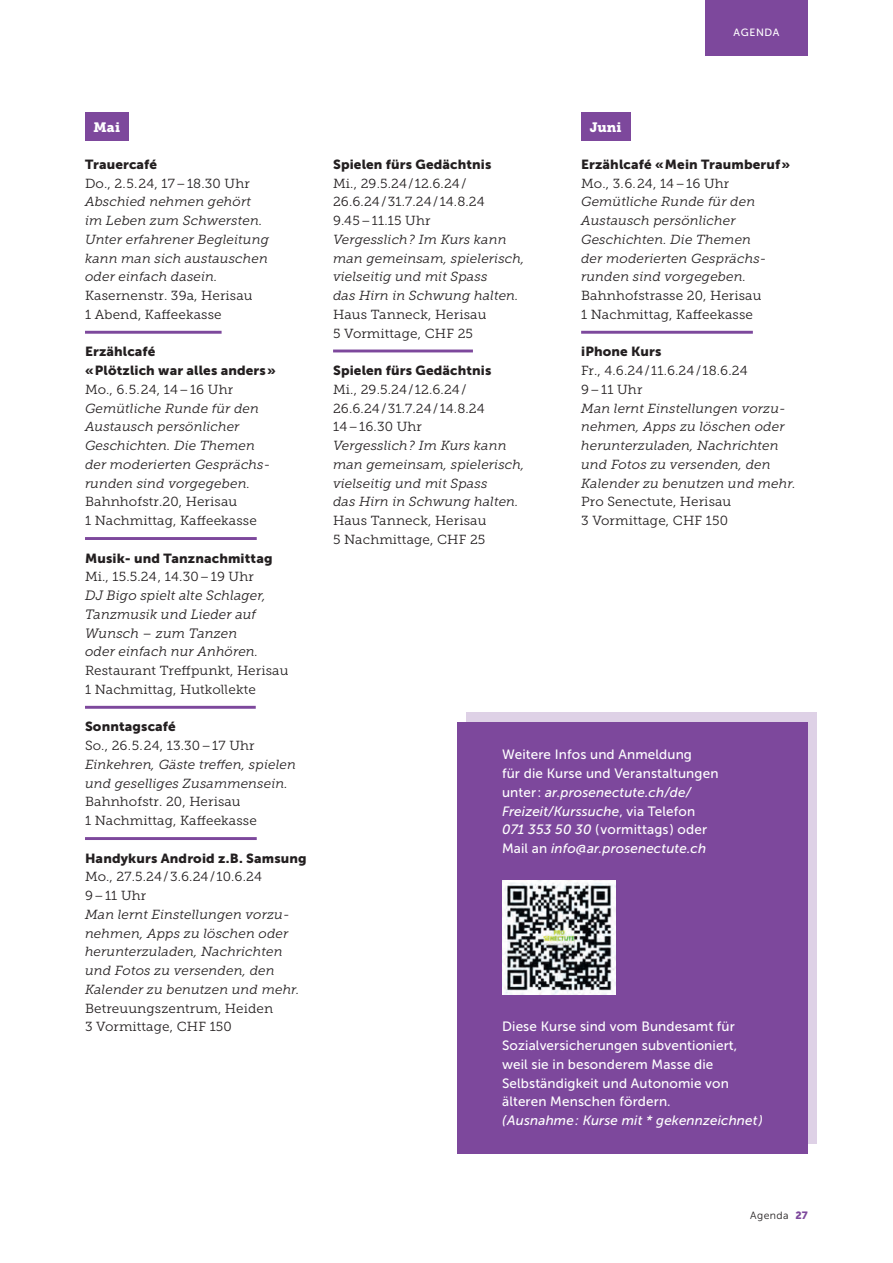
<style>
.page{position:relative;width:893px;height:1263px;background:#fff}
.page>*{position:absolute;margin:0;border:0;box-sizing:border-box;transform-origin:0 0}
.Grundtext{font:13.5px/18.8px "Museo Sans 500";letter-spacing:.01em;color:#fff}
.Agenda_Veranstaltung{font:italic 13.5px/18.8px "Museo Slab 300";letter-spacing:.01em;color:#231f20}
.Zwischentitel{font:13.5px "Museo Slab 900";letter-spacing:.01em;color:#fff}
.Agenda_Veranstaltung-2{font:italic 13.2px/18.8px "Museo Slab 300";letter-spacing:.01em;color:#231f20}
.Agenda_Veranstaltung-3{font:13.2px/18.8px "Museo Slab 300";letter-spacing:.01em;color:#231f20}
.Agenda_Veranstaltung-4{font:13.2px/18.8px "Museo Sans 900";letter-spacing:.01em;color:#231f20}
.t1{font:10.5px "Museo Sans 300";letter-spacing:.04em;color:#231f20}
.t2{font:10.5px "Museo Sans 500";letter-spacing:.06em;color:#fff}
.s1{font-style:italic}
.s2{font-family:"Museo Sans 900";color:#7d489c}
</style>
<div class="page">
<div style="left:705px;top:0;width:103px;height:56px;background:#7d489c"></div>
<hr style="left:85px;top:331px;width:137px;height:3px;background:#7d489c">
<hr style="left:85px;top:537px;width:172px;height:3px;background:#7d489c">
<hr style="left:85px;top:706px;width:171px;height:3px;background:#7d489c">
<hr style="left:85px;top:837px;width:172px;height:3px;background:#7d489c">
<hr style="left:333px;top:349px;width:140px;height:3px;background:#7d489c">
<hr style="left:581px;top:331px;width:172px;height:3px;background:#7d489c">
<div style="left:581px;top:112px;width:49px;height:29px;background:#7d489c"></div>
<div style="left:466px;top:712px;width:351px;height:432px;background:#ded1e6"></div>
<div style="left:457px;top:722px;width:351px;height:431px;background:#7d489c"></div>
<img style="left:502px;top:881px;width:114px;height:113px">
<div style="left:85px;top:112px;width:44px;height:29px;background:#7d489c"></div>
<p class="t2" style="left:734px;top:27px;width:47px">AGENDA</p>
<p class="Zwischentitel" style="left:94px;top:119px;width:28px">Mai</p>
<p class="Agenda_Veranstaltung-4" style="left:85px;top:155px;width:74px">Trauercafé</p>
<p class="Agenda_Veranstaltung-3" style="left:85px;top:174px;width:166px">Do., 2.5.24, 17–18.30 Uhr</p>
<p class="Agenda_Veranstaltung-2" style="left:85px;top:192px;width:185px">Abschied nehmen gehört im Leben zum Schwersten.<br>Unter erfahrener Begleitung kann man sich austauschen oder einfach dasein.</p>
<p class="Agenda_Veranstaltung-3" style="left:85px;top:286px;width:169px">Kasernenstr. 39a, Herisau</p>
<p class="Agenda_Veranstaltung-3" style="left:85px;top:305px;width:138px">1 Abend, Kaffeekasse</p>
<p class="Agenda_Veranstaltung-4" style="left:85px;top:342px;width:192px">Erzählcafé<br>«Plötzlich war alles anders»</p>
<p class="Agenda_Veranstaltung-3" style="left:85px;top:380px;width:150px">Mo., 6.5.24, 14–16 Uhr</p>
<p class="Agenda_Veranstaltung-2" style="left:85px;top:399px;width:183px">Gemütliche Runde für den<br>Austausch persönlicher<br>Geschichten. Die Themen der moderierten Gesprächs-- runden sind vorgegeben.</p>
<p class="Agenda_Veranstaltung-3" style="left:85px;top:492px;width:154px">Bahnhofstr.20, Herisau</p>
<p class="Agenda_Veranstaltung-3" style="left:85px;top:511px;width:173px">1 Nachmittag, Kaffeekasse</p>
<p class="Agenda_Veranstaltung-4" style="left:85px;top:548px;width:189px">Musik- und Tanznachmittag</p>
<p class="Agenda_Veranstaltung-3" style="left:85px;top:567px;width:170px">Mi., 15.5.24, 14.30–19 Uhr</p>
<p class="Agenda_Veranstaltung" style="left:85px;top:586px;width:182px">DJ Bigo spielt alte Schlager,<br>Tanzmusik und Lieder auf<br>Wunsch – zum Tanzen oder einfach nur Anhören.</p>
<p class="Agenda_Veranstaltung-3" style="left:85px;top:661px;width:205px">Restaurant Treffpunkt, Herisau</p>
<p class="Agenda_Veranstaltung-3" style="left:85px;top:680px;width:172px">1 Nachmittag, Hutkollekte</p>
<p class="Agenda_Veranstaltung-4" style="left:85px;top:717px;width:92px">Sonntagscafé</p>
<p class="Agenda_Veranstaltung-3" style="left:85px;top:736px;width:171px">So., 26.5.24, 13.30–17 Uhr</p>
<p class="Agenda_Veranstaltung-2" style="left:85px;top:755px;width:212px">Einkehren, Gäste treffen, spielen und geselliges Zusammensein.</p>
<p class="Agenda_Veranstaltung-3" style="left:85px;top:792px;width:157px">Bahnhofstr. 20, Herisau</p>
<p class="Agenda_Veranstaltung-3" style="left:85px;top:811px;width:173px">1 Nachmittag, Kaffeekasse</p>
<p class="Agenda_Veranstaltung-4" style="left:85px;top:848px;width:223px">Handykurs Android z. B. Samsung</p>
<p class="Agenda_Veranstaltung-3" style="left:85px;top:867px;width:178px">Mo., 27.5.24/3.6.24/10.6.24</p>
<p class="Agenda_Veranstaltung-3" style="left:85px;top:886px;width:63px">9–11 Uhr</p>
<p class="Agenda_Veranstaltung-2" style="left:85px;top:905px;width:216px">Man lernt Einstellungen vorzu&shy;nehmen, Apps zu löschen oder herunterzuladen, Nachrichten und Fotos zu versenden, den<br>Kalender zu benutzen und mehr.</p>
<p class="Agenda_Veranstaltung-3" style="left:85px;top:999px;width:190px">Betreuungszentrum, Heiden</p>
<p class="Agenda_Veranstaltung-3" style="left:85px;top:1017px;width:148px">3 Vormittage, CHF 150</p>
<p class="Agenda_Veranstaltung-4" style="left:333px;top:155px;width:160px">Spielen fürs Gedächtnis</p>
<p class="Agenda_Veranstaltung-3" style="left:333px;top:174px;width:153px">Mi., 29.5.24/12.6.24/<br>26.6.24/31.7.24/14.8.24</p>
<p class="Agenda_Veranstaltung-3" style="left:333px;top:211px;width:99px">9.45–11.15 Uhr</p>
<p class="Agenda_Veranstaltung-2" style="left:333px;top:230px;width:193px">Vergesslich? Im Kurs kann man gemeinsam, spielerisch, vielseitig und mit Spass<br>das Hirn in Schwung halten.</p>
<p class="Agenda_Veranstaltung-3" style="left:333px;top:305px;width:155px">Haus Tanneck, Herisau</p>
<p class="Agenda_Veranstaltung-3" style="left:333px;top:324px;width:141px">5 Vormittage, CHF 25</p>
<p class="Agenda_Veranstaltung-4" style="left:333px;top:361px;width:160px">Spielen fürs Gedächtnis</p>
<p class="Agenda_Veranstaltung-3" style="left:333px;top:380px;width:153px">Mi., 29.5.24/12.6.24/<br>26.6.24/31.7.24/14.8.24</p>
<p class="Agenda_Veranstaltung-3" style="left:333px;top:417px;width:90px">14–16.30 Uhr</p>
<p class="Agenda_Veranstaltung-2" style="left:333px;top:436px;width:193px">Vergesslich? Im Kurs kann man gemeinsam, spielerisch, vielseitig und mit Spass<br>das Hirn in Schwung halten.</p>
<p class="Agenda_Veranstaltung-3" style="left:333px;top:511px;width:155px">Haus Tanneck, Herisau</p>
<p class="Agenda_Veranstaltung-3" style="left:333px;top:530px;width:154px">5 Nachmittage, CHF 25</p>
<p class="Zwischentitel" style="left:590px;top:119px;width:34px">Juni</p>
<p class="Agenda_Veranstaltung-4" style="left:581px;top:155px;width:211px">Erzählcafé «Mein Traumberuf»</p>
<p class="Agenda_Veranstaltung-3" style="left:581px;top:174px;width:150px">Mo., 3.6.24, 14–16 Uhr</p>
<p class="Agenda_Veranstaltung-2" style="left:581px;top:192px;width:183px">Gemütliche Runde für den<br>Austausch persönlicher<br>Geschichten. Die Themen der moderierten Gesprächs-- runden sind vorgegeben.</p>
<p class="Agenda_Veranstaltung-3" style="left:581px;top:286px;width:182px">Bahnhofstrasse 20, Herisau</p>
<p class="Agenda_Veranstaltung-3" style="left:581px;top:305px;width:173px">1 Nachmittag, Kaffeekasse</p>
<p class="Agenda_Veranstaltung-4" style="left:581px;top:342px;width:82px">iPhone Kurs</p>
<p class="Agenda_Veranstaltung-3" style="left:581px;top:361px;width:168px">Fr., 4.6.24/11.6.24/18.6.24</p>
<p class="Agenda_Veranstaltung-3" style="left:581px;top:380px;width:63px">9–11 Uhr</p>
<p class="Agenda_Veranstaltung-2" style="left:581px;top:399px;width:216px">Man lernt Einstellungen vorzu&shy;nehmen, Apps zu löschen oder herunterzuladen, Nachrichten und Fotos zu versenden, den<br>Kalender zu benutzen und mehr.</p>
<p class="Agenda_Veranstaltung-3" style="left:581px;top:492px;width:152px">Pro Senectute, Herisau</p>
<p class="Agenda_Veranstaltung-3" style="left:581px;top:511px;width:148px">3 Vormittage, CHF 150</p>
<p class="Grundtext" style="left:502px;top:745px;width:218px">Weitere Infos und Anmeldung<br>für die Kurse und Veranstaltungen unter: <span class="s1">ar.prosenectute.ch/de/<br>Freizeit/Kurssuche</span>, via Telefon<br><span class="s1">071 353 50 30</span> (vormittags) oder<br>Mail an <span class="s1">info@ar.prosenectute.ch</span></p>
<p class="Grundtext" style="left:502px;top:1017px;width:262px">Diese Kurse sind vom Bundesamt für Sozialversicherungen subventioniert, weil sie in besonderem Masse die Selbständigkeit und Autonomie von älteren Menschen fördern.<br><span class="s1">(Ausnahme: Kurse mit * gekennzeichnet)</span></p>
<p class="t1" style="left:750px;top:1209px;width:59px">Agenda <span class="s2">27</span></p>
</div>
